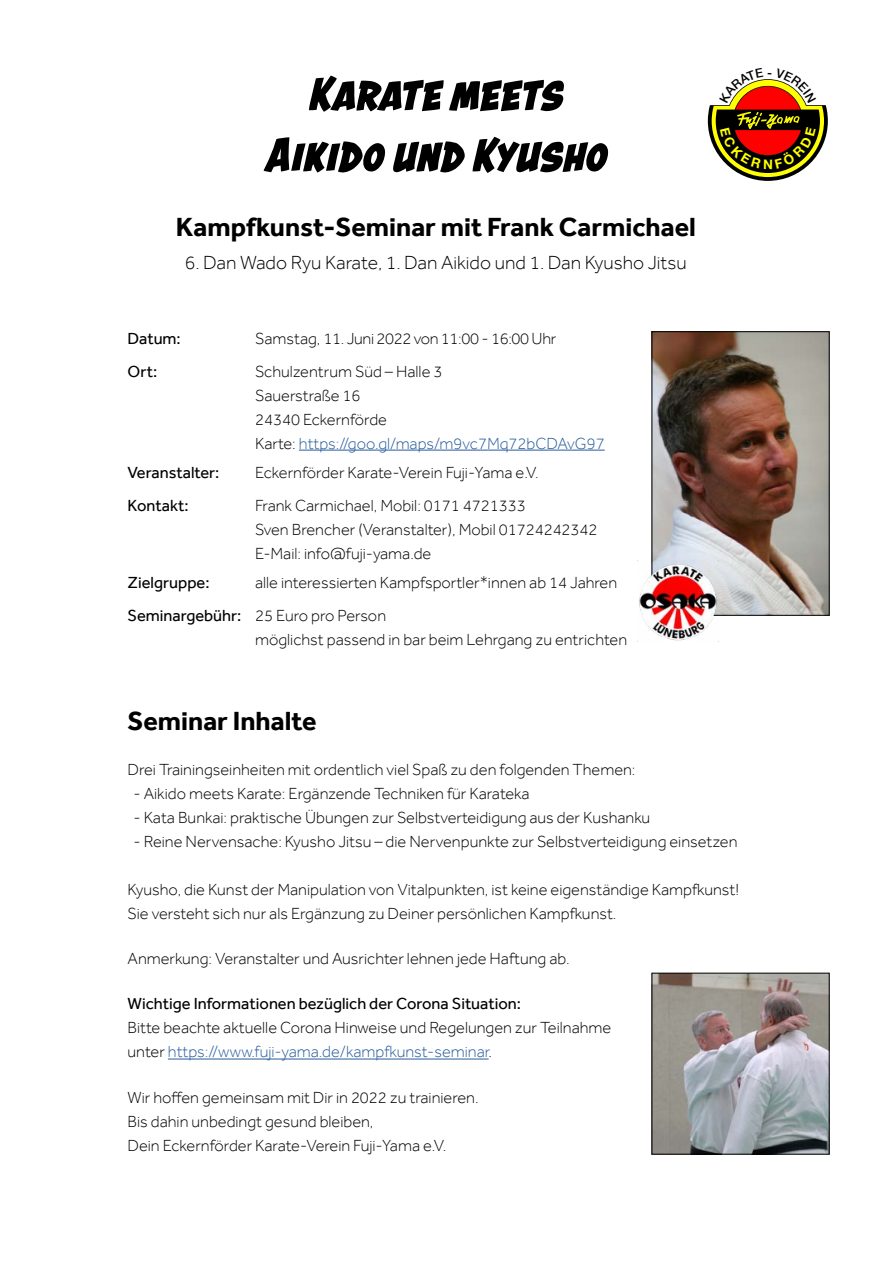
<style>
.page{position:relative;width:893px;height:1263px;background:#fff}
.page>*{position:absolute;margin:0;border:0;box-sizing:border-box;transform-origin:0 0}
.Titel{font:italic 700 51px "Astounder Squared BB";letter-spacing:-.005em;color:#000}
.Titel-2{font:700 27px "Effra";color:#000}
.Titel-3{font:300 19.5px "Effra";color:#000}
.Standard_mit_Abstand{font:300 16.5px/24px "Effra";color:#000}
.t1{font:16.5px "Effra";color:#000}
.Standard_mit_Abstand-2{font:300 16.5px "Effra";letter-spacing:-.02em;color:#000}
.s1{color:#275b9b}
.s2{font-weight:400}
</style>
<div class="page">
<hr style="left:299px;top:450px;width:306px;height:1px;background:#275b9b">
<hr style="left:168px;top:1058px;width:321px;height:1px;background:#275b9b">
<img style="left:654px;top:333px;width:174px;height:281px">
<div style="left:652px;top:331px;width:178px;height:285px;border:1px solid #000"></div>
<img style="left:654px;top:975px;width:174px;height:177px">
<div style="left:652px;top:973px;width:178px;height:181px;border:1px solid #000"></div>
<img style="left:639px;top:560px;width:80px;height:82px">
<svg style="left:708px;top:79px;width:120px;height:102px"></svg>
<p class="Titel" style="left:308px;top:63px;width:256px">Karate meets</p>
<p class="Titel" style="left:265px;top:124px;width:344px">Aikido und Kyusho</p>
<p class="Titel-2" style="left:176px;top:211px;width:521px">Kampfkunst-Seminar mit Frank Carmichael</p>
<p class="Titel-3" style="left:185px;top:251px;width:503px">6. Dan Wado Ryu Karate, 1. Dan Aikido und 1. Dan Kyusho Jitsu</p>
<p class="t1" style="left:128px;top:329px;width:55px">Datum:</p>
<p class="Standard_mit_Abstand-2" style="left:255px;top:329px;width:303px">Samstag, 11. Juni 2022 von 11:00 - 16:00 Uhr</p>
<p class="t1" style="left:128px;top:361px;width:31px">Ort:</p>
<p class="Standard_mit_Abstand" style="left:255px;top:359px;width:351px">Schulzentrum Süd – Halle 3<br>Sauerstraße 16<br>24340 Eckernförde<br>Karte: <span class="s1">https://goo.gl/maps/m9vc7Mq72bCDAvG97</span></p>
<p class="t1" style="left:128px;top:463px;width:93px">Veranstalter:</p>
<p class="Standard_mit_Abstand" style="left:255px;top:460px;width:285px">Eckernförder Karate-Verein Fuji-Yama e.V.</p>
<p class="t1" style="left:128px;top:495px;width:63px">Kontakt:</p>
<p class="Standard_mit_Abstand" style="left:255px;top:493px;width:344px">Frank Carmichael, Mobil: 0171 4721333<br>Sven Brencher (Veranstalter), Mobil 01724242342<br>E-Mail: info@fuji-yama.de</p>
<p class="t1" style="left:128px;top:573px;width:84px">Zielgruppe:</p>
<p class="Standard_mit_Abstand" style="left:255px;top:570px;width:364px">alle interessierten Kampfsportler*innen ab 14 Jahren</p>
<p class="Standard_mit_Abstand" style="left:255px;top:603px;width:374px;text-indent:-128px"><span class="s2">Seminargebühr:</span> 25 Euro pro Person<br>möglichst passend in bar beim Lehrgang zu entrichten</p>
<p class="Titel-2" style="left:128px;top:705px;width:190px">Seminar Inhalte</p>
<p class="Standard_mit_Abstand" style="left:128px;top:757px;width:509px">Drei Trainingseinheiten mit ordentlich viel Spaß zu den folgenden Themen:</p>
<p class="Standard_mit_Abstand" style="left:134px;top:781px;width:398px">- Aikido meets Karate: Ergänzende Techniken für Karateka</p>
<p class="Standard_mit_Abstand" style="left:134px;top:805px;width:518px">- Kata Bunkai: praktische Übungen zur Selbstverteidigung aus der Kushanku</p>
<p class="Standard_mit_Abstand" style="left:134px;top:829px;width:605px">- Reine Nervensache: Kyusho Jitsu – die Nervenpunkte zur Selbstverteidigung einsetzen</p>
<p class="Standard_mit_Abstand" style="left:128px;top:877px;width:613px">Kyusho, die Kunst der Manipulation von Vitalpunkten, ist keine eigenständige Kampfkunst!</p>
<p class="Standard_mit_Abstand" style="left:128px;top:901px;width:490px">Sie versteht sich nur als Ergänzung zu Deiner persönlichen Kampfkunst.</p>
<p class="Standard_mit_Abstand" style="left:128px;top:946px;width:444px">Anmerkung: Veranstalter und Ausrichter lehnen jede Haftung ab.</p>
<p class="Standard_mit_Abstand" style="left:128px;top:992px;width:485px"><span class="s2">Wichtige Informationen bezüglich der Corona Situation:<br></span>Bitte beachte aktuelle Corona Hinweise und Regelungen zur Teilnahme unter <span class="s1">https://www.fuji-yama.de/kampfkunst-seminar</span>.</p>
<p class="Standard_mit_Abstand" style="left:128px;top:1085px;width:353px">Wir hoffen gemeinsam mit Dir in 2022 zu trainieren.<br>Bis dahin unbedingt gesund bleiben,<br>Dein Eckernförder Karate-Verein Fuji-Yama e.V.</p>
</div>
